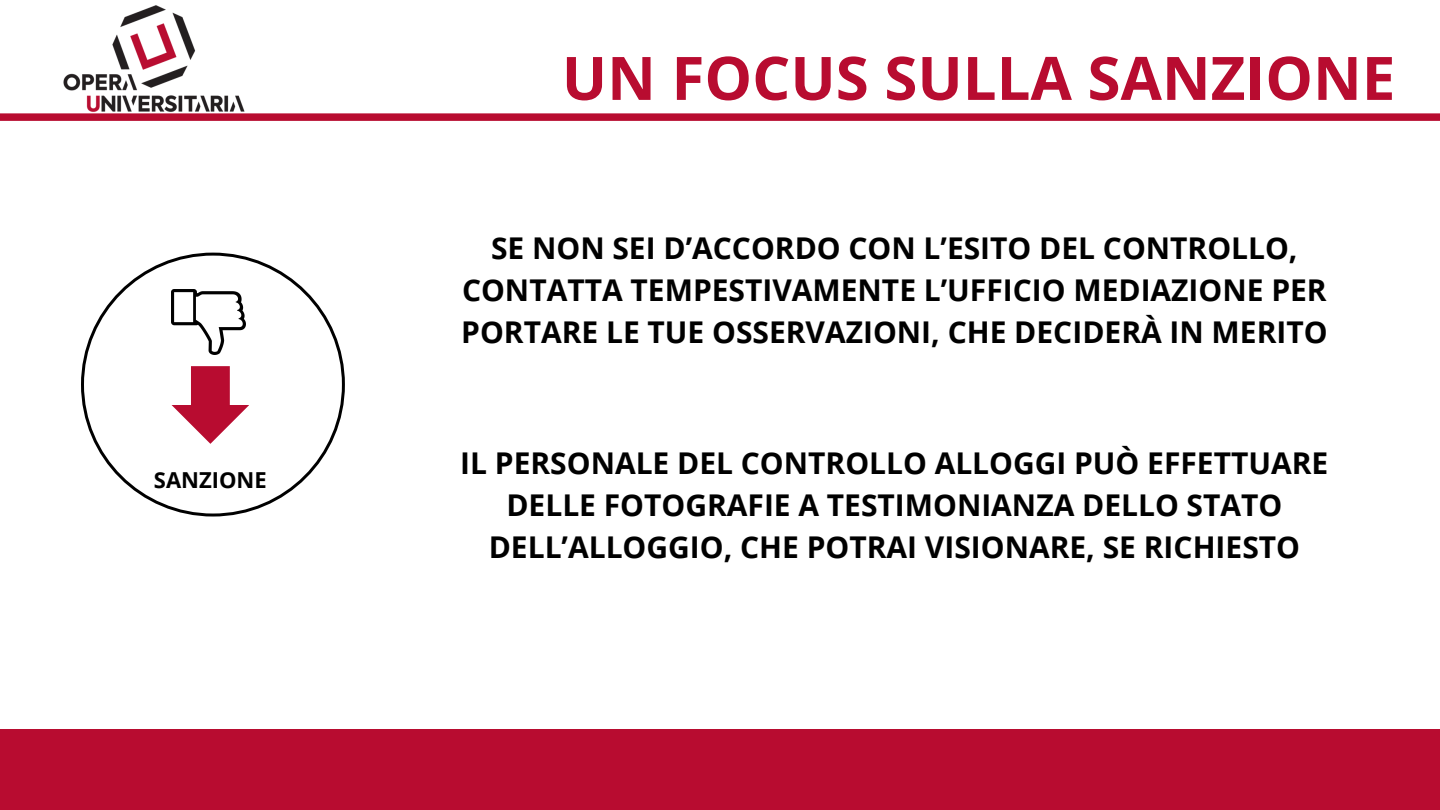
<style>
.page{position:relative;width:1440px;height:810px;background:#fff}
.page>*{position:absolute;margin:0;border:0;box-sizing:border-box;transform-origin:0 0}
.t1{font:700 60px "Open Sans";color:#b80c30}
.t2{font:700 30px/42px "Open Sans";color:#000;text-align:center}
.t3{font:700 22px "Open Sans";color:#000}
</style>
<div class="page">
<img style="left:63px;top:5px;width:182px;height:107px">
<div style="left:0;top:113px;width:1440px;height:8px;background:#b80c30"></div>
<div style="left:0;top:729px;width:1440px;height:81px;background:#b80c30"></div>
<svg style="left:81px;top:253px;width:264px;height:264px"></svg>
<h1 class="t3" style="left:154px;top:465px;width:114px">SANZIONE</h1>
<p class="t1" style="left:562px;top:36px;width:835px">UN FOCUS SULLA SANZIONE</p>
<p class="t2" style="left:461px;top:226px;width:868px">SE NON SEI D’ACCORDO CON L’ESITO DEL CONTROLLO,<br>CONTATTA TEMPESTIVAMENTE L’UFFICIO MEDIAZIONE PER<br>PORTARE LE TUE OSSERVAZIONI, CHE DECIDERÀ IN MERITO</p>
<h2 class="t2" style="left:460px;top:441px;width:870px">IL PERSONALE DEL CONTROLLO ALLOGGI PUÒ EFFETTUARE<br>DELLE FOTOGRAFIE A TESTIMONIANZA DELLO STATO<br>DELL’ALLOGGIO, CHE POTRAI VISIONARE, SE RICHIESTO</h2>
</div>
